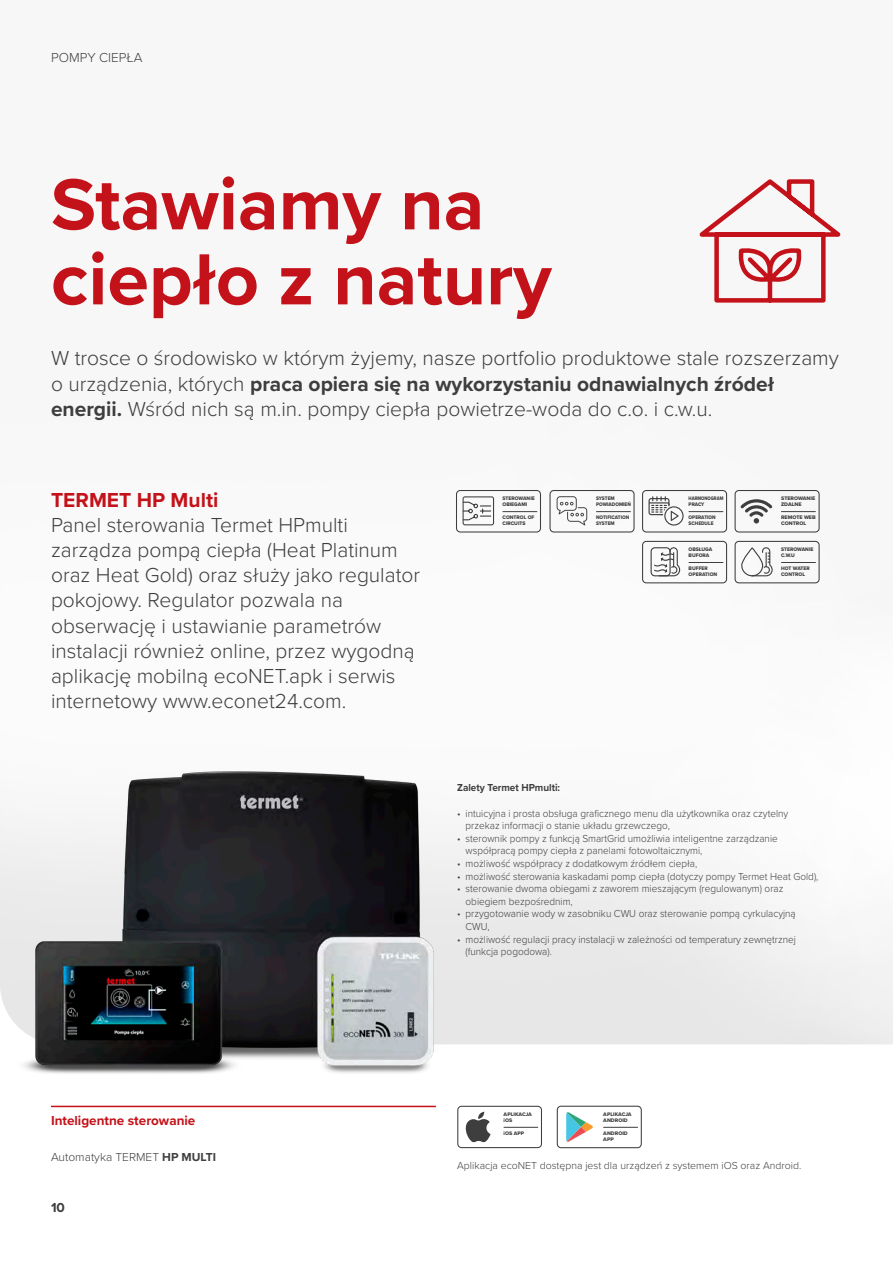
<style>
.page{position:relative;width:893px;height:1263px;background:#fff}
.page>*{position:absolute;margin:0;border:0;box-sizing:border-box;transform-origin:0 0}
.t1{font:700 75px/75px "Proxima Nova";color:#c4121a}
.t2{font:300 21px/25.2px "Proxima Nova";color:#3e3e3f}
.t3{font:700 21px "Proxima Nova";color:#c4121a}
.t4{font:700 13.5px "Proxima Nova";color:#c4121a}
.t5{font:300 13.5px "Proxima Nova";color:#3e3e3f}
.t6{font:700 13.5px "Proxima Nova";color:#3e3e3f}
.t7{font:300 12px "Proxima Nova";color:#3e3e3f}
.t8{font:300 10.5px/12.6px "Proxima Nova";color:#3e3e3f;scale:.95 1}
.t9{font:300 10.5px "Proxima Nova";color:#3e3e3f}
.t10{font:700 10.5px "Proxima Nova";color:#3e3e3f;scale:.95 1}
.t11{font:5.25px/6.4px "Proxima Nova Extrabld";color:#3e3e3f;scale:.95 1}
.t12{font:5.25px/6.4px "Proxima Nova Extrabld";color:#3e3e3f}
.t13{font:5.25px/6.4px "Proxima Nova Extrabld";color:#3e3e3f;scale:.9 1}
.t14{font:5.25px/6.4px "Proxima Nova Extrabld";color:#3e3e3f;scale:.8 1}
.s1{font-weight:700}
</style>
<div class="page">
<hr style="left:51px;top:1106px;width:385px;height:1px;background:#c4121a">
<svg style="left:689px;top:175px;width:162px;height:130px"></svg>
<img style="left:16px;top:772px;width:434px;height:302px">
<div style="left:456px;top:490px;width:85px;height:42px;border:1px solid #3e3e3f;border-radius:4px"></div>
<hr style="left:503px;top:511px;width:34px;height:1px;background:#3e3e3f">
<svg style="left:462px;top:496px;width:32px;height:29px"></svg>
<div style="left:549px;top:490px;width:86px;height:42px;border:1px solid #3e3e3f;border-radius:4px"></div>
<hr style="left:596px;top:511px;width:35px;height:1px;background:#3e3e3f">
<svg style="left:557px;top:496px;width:30px;height:29px"></svg>
<div style="left:642px;top:490px;width:85px;height:42px;border:1px solid #3e3e3f;border-radius:4px"></div>
<hr style="left:689px;top:511px;width:34px;height:1px;background:#3e3e3f">
<svg style="left:648px;top:496px;width:36px;height:30px"></svg>
<div style="left:735px;top:541px;width:85px;height:42px;border:1px solid #3e3e3f;border-radius:4px"></div>
<hr style="left:781px;top:562px;width:35px;height:1px;background:#3e3e3f">
<svg style="left:741px;top:547px;width:32px;height:30px"></svg>
<div style="left:642px;top:541px;width:85px;height:42px;border:1px solid #3e3e3f;border-radius:4px"></div>
<hr style="left:689px;top:562px;width:34px;height:1px;background:#3e3e3f">
<div style="left:651px;top:547px;width:20px;height:29px;border:1px solid #3e3e3f;border-radius:4px"></div>
<svg style="left:654px;top:547px;width:26px;height:29px"></svg>
<div style="left:735px;top:490px;width:85px;height:42px;border:1px solid #3e3e3f;border-radius:4px"></div>
<hr style="left:781px;top:511px;width:35px;height:1px;background:#3e3e3f">
<svg style="left:741px;top:499px;width:31px;height:24px"></svg>
<div style="left:457px;top:1106px;width:85px;height:42px;border:1px solid #3e3e3f;border-radius:4px"></div>
<hr style="left:504px;top:1127px;width:34px;height:1px;background:#3e3e3f">
<svg style="left:465px;top:1112px;width:25px;height:30px"></svg>
<div style="left:557px;top:1106px;width:85px;height:42px;border:1px solid #3e3e3f;border-radius:4px"></div>
<hr style="left:603px;top:1127px;width:35px;height:1px;background:#3e3e3f">
<svg style="left:566px;top:1112px;width:27px;height:30px"></svg>
<p class="t5" style="left:51px;top:47px;width:93px">POMPY CIEPŁA</p>
<p class="t1" style="left:51px;top:165px;width:502px">Stawiamy na ciepło z natury</p>
<p class="t2" style="left:51px;top:345px;width:789px">W trosce o środowisko w którym żyjemy, nasze portfolio produktowe stale rozszerzamy o urządzenia, których <span class="s1">praca opiera się na wykorzystaniu odnawialnych źródeł energii.</span> Wśród nich są m.in. pompy ciepła powietrze-woda do c.o. i c.w.u.</p>
<p class="t3" style="left:51px;top:484px;width:169px">TERMET HP Multi</p>
<p class="t2" style="left:51px;top:511px;width:371px">Panel sterowania Termet HPmulti zarządza pompą ciepła (Heat Platinum oraz Heat Gold) oraz służy jako regulator pokojowy. Regulator pozwala na obserwację i ustawianie parametrów instalacji również online, przez wygodną aplikację mobilną ecoNET.apk i serwis internetowy www.econet24.com.</p>
<p class="t11" style="left:502px;top:495px;width:36px">STEROWANIE<br>OBIEGAMI</p>
<p class="t11" style="left:502px;top:514px;width:35px">CONTROL OF<br>CIRCUITS</p>
<p class="t13" style="left:596px;top:495px;width:40px">SYSTEM<br>POWIADOMIEŃ</p>
<p class="t13" style="left:596px;top:514px;width:38px">NOTIFICATION<br>SYSTEM</p>
<p class="t14" style="left:689px;top:495px;width:45px">HARMONOGRAM<br>PRACY</p>
<p class="t13" style="left:689px;top:514px;width:32px">OPERATION<br>SCHEDULE</p>
<p class="t11" style="left:689px;top:546px;width:27px">OBSŁUGA<br>BUFORA</p>
<p class="t11" style="left:689px;top:565px;width:32px">BUFFER<br>OPERATION</p>
<p class="t12" style="left:781px;top:495px;width:36px">STEROWANIE<br>ZDALNE</p>
<p class="t12" style="left:781px;top:514px;width:36px">REMOTE WEB<br>CONTROL</p>
<p class="t11" style="left:781px;top:546px;width:36px">STEROWANIE<br>C.W.U</p>
<p class="t11" style="left:781px;top:565px;width:32px">HOT WATER<br>CONTROL</p>
<p class="t10" style="left:457px;top:780px;width:110px">Zalety Termet HPmulti:</p>
<p class="t8" style="left:466px;top:806px;width:341px;text-indent:-9px">• intuicyjna i prosta obsługa graficznego menu dla użytkownika oraz czytelny przekaz informacji o stanie układu grzewczego,</p>
<p class="t8" style="left:466px;top:831px;width:330px;text-indent:-9px">• sterownik pompy z funkcją SmartGrid umożliwia inteligentne zarządzanie współpracą pompy ciepła z panelami fotowoltaicznymi,</p>
<p class="t8" style="left:457px;top:857px;width:254px">• możliwość współpracy z dodatkowym źródłem ciepła,</p>
<p class="t8" style="left:457px;top:869px;width:382px">• możliwość sterowania kaskadami pomp ciepła (dotyczy pompy Termet Heat Gold),</p>
<p class="t8" style="left:466px;top:882px;width:336px;text-indent:-9px">• sterowanie dwoma obiegami z zaworem mieszającym (regulowanym) oraz obiegiem bezpośrednim,</p>
<p class="t8" style="left:466px;top:907px;width:349px;text-indent:-9px">• przygotowanie wody w zasobniku CWU oraz sterowanie pompą cyrkulacyjną<br>CWU,</p>
<p class="t8" style="left:466px;top:932px;width:349px;text-indent:-9px">• możliwość regulacji pracy instalacji w zależności od temperatury zewnętrznej (funkcja pogodowa).</p>
<p class="t4" style="left:51px;top:1110px;width:146px">Inteligentne sterowanie</p>
<p class="t7" style="left:51px;top:1148px;width:166px">Automatyka TERMET <span class="s1">HP MULTI</span></p>
<p class="t6" style="left:51px;top:1197px;width:15px">10</p>
<p class="t12" style="left:603px;top:1110px;width:30px">APLIKACJA<br>ANDROID</p>
<p class="t12" style="left:603px;top:1130px;width:26px">ANDROID<br>APP</p>
<p class="t9" style="left:457px;top:1158px;width:346px">Aplikacja ecoNET dostępna jest dla urządzeń z systemem iOS oraz Android.</p>
<p class="t12" style="left:504px;top:1111px;width:30px">APLIKACJA iOS</p>
<p class="t12" style="left:504px;top:1130px;width:22px">iOS APP</p>
</div>
